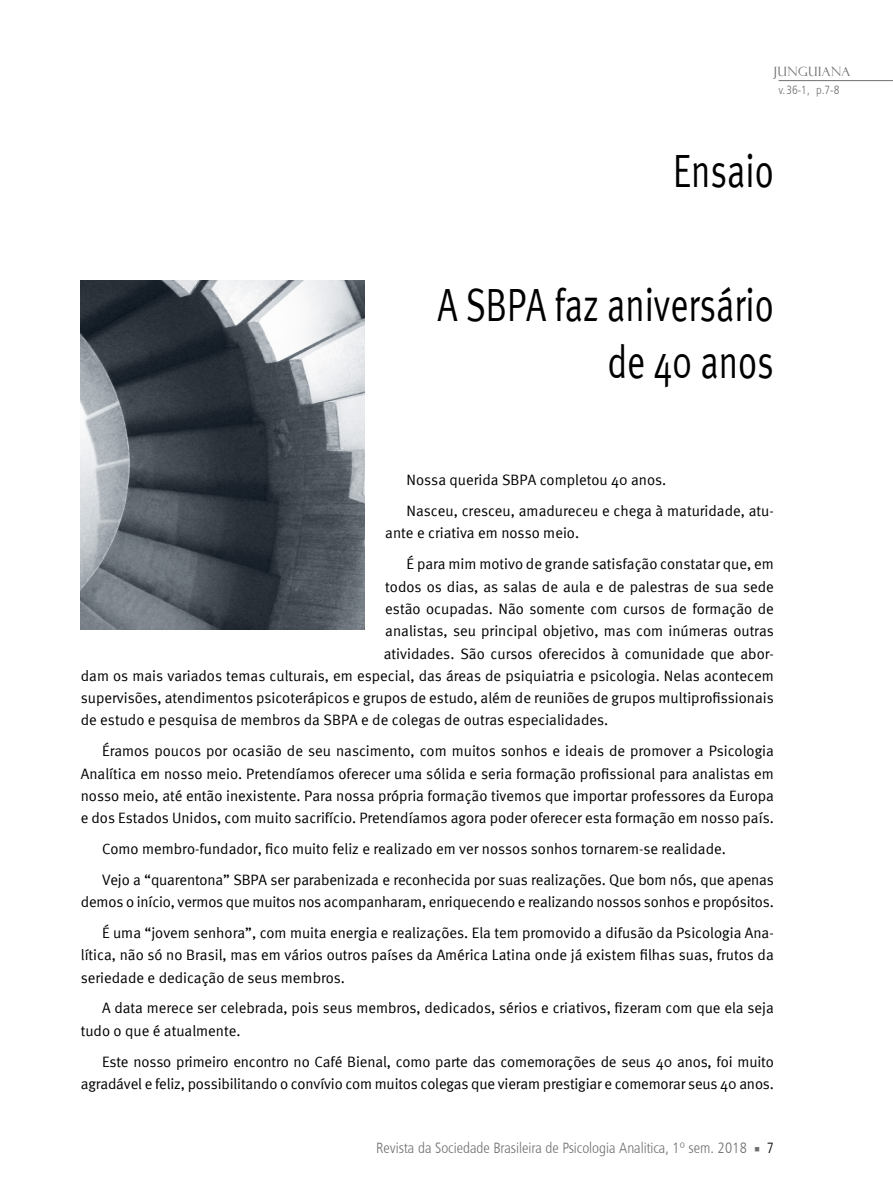
<style>
.page{position:relative;width:893px;height:1191px;background:#fff}
.page>*{position:absolute;margin:0;border:0;box-sizing:border-box;transform-origin:0 0}
.t1{font:46.5px/57.2px "Meta Normal";color:#000;text-align:right;scale:.76 1}
.t2{font:15px/22.4px "Meta Normal";color:#000}
.t3{font:15px "Humanist 777 BT Light Condensed B";color:#706f6f}
.t4{font:12.75px "Felix Titling";letter-spacing:.03em;color:#706f6f}
.t5{font:12px "Humanist 777 BT Light Condensed B";color:#706f6f}
.s1{font-family:"Minion Pro"}
.s2{color:#000}
</style>
<div class="page">
<hr style="left:779px;top:80px;width:114px;height:1px;background:#706f6f">
<img style="left:81px;top:281px;width:283px;height:348px">
<p class="t4" style="left:774px;top:64px;width:78px">JUNGUIANA</p>
<p class="t5" style="left:778px;top:83px;width:63px">v.36-1, p.7-8</p>
<h1 class="t1" style="left:673px;top:142px;width:134px">Ensaio</h1>
<h1 class="t1" style="left:437px;top:275px;width:444px">A SBPA faz aniversário de 40 anos</h1>
<p class="t2" style="left:407px;top:464px;width:369px;line-height:30.8px">Nossa querida SBPA completou 40 anos.<br>Nasceu, cresceu, amadureceu e chega à maturidade, atu-</p>
<p class="t2" style="left:407px;top:518px;width:369px;line-height:30.8px;text-indent:-21px">ante e criativa em nosso meio.<br>É para mim motivo de grande satisfação constatar que, em</p>
<p class="t2" style="left:385px;top:575px;width:390px">todos os dias, as salas de aula e de palestras de sua sede</p>
<p class="t2" style="left:385px;top:597px;width:390px">estão ocupadas. Não somente com cursos de formação de</p>
<p class="t2" style="left:385px;top:619px;width:390px">analistas, seu principal objetivo, mas com inúmeras outras</p>
<p class="t2" style="left:384px;top:642px;width:392px">atividades. São cursos oferecidos à comunidade que abor-</p>
<p class="t2" style="left:81px;top:664px;width:695px">dam os mais variados temas culturais, em especial, das áreas de psiquiatria e psicologia. Nelas acontecem</p>
<p class="t2" style="left:81px;top:686px;width:695px">supervisões, atendimentos psicoterápicos e grupos de estudo, além de reuniões de grupos multiprofissionais</p>
<p class="t2" style="left:81px;top:709px;width:529px">de estudo e pesquisa de membros da SBPA e de colegas de outras especialidades.</p>
<p class="t2" style="left:81px;top:739px;width:695px;text-align:justify;text-indent:21px">Éramos poucos por ocasião de seu nascimento, com muitos sonhos e ideais de promover a Psicologia Analítica em nosso meio. Pretendíamos oferecer uma sólida e seria formação profissional para analistas em nosso meio, até então inexistente. Para nossa própria formação tivemos que importar professores da Europa e dos Estados Unidos, com muito sacrifício. Pretendíamos agora poder oferecer esta formação em nosso país.</p>
<p class="t2" style="left:102px;top:833px;width:673px;line-height:30.8px">Como membro-fundador, fico muito feliz e realizado em ver nossos sonhos tornarem-se realidade.<br>Vejo a “quarentona” SBPA ser parabenizada e reconhecida por suas realizações. Que bom nós, que apenas</p>
<p class="t2" style="left:81px;top:886px;width:695px;line-height:30.8px;text-align:right">demos o início, vermos que muitos nos acompanharam, enriquecendo e realizando nossos sonhos e propósitos.<br>É uma “jovem senhora”, com muita energia e realizações. Ela tem promovido a difusão da Psicologia Ana-</p>
<p class="t2" style="left:81px;top:943px;width:695px">lítica, não só no Brasil, mas em vários outros países da América Latina onde já existem filhas suas, frutos da seriedade e dedicação de seus membros.</p>
<p class="t2" style="left:81px;top:997px;width:694px;text-indent:21px">A data merece ser celebrada, pois seus membros, dedicados, sérios e criativos, fizeram com que ela seja tudo o que é atualmente.</p>
<p class="t2" style="left:81px;top:1050px;width:695px;text-align:right">Este nosso primeiro encontro no Café Bienal, como parte das comemorações de seus 40 anos, foi muito agradável e feliz, possibilitando o convívio com muitos colegas que vieram prestigiar e comemorar seus 40 anos.</p>
<p class="t3" style="left:376px;top:1138px;width:399px">Revista da Sociedade Brasileira de Psicologia Analitica, 1º sem. 2018 <span class="s1">■</span> <span class="s2">7</span></p>
</div>
